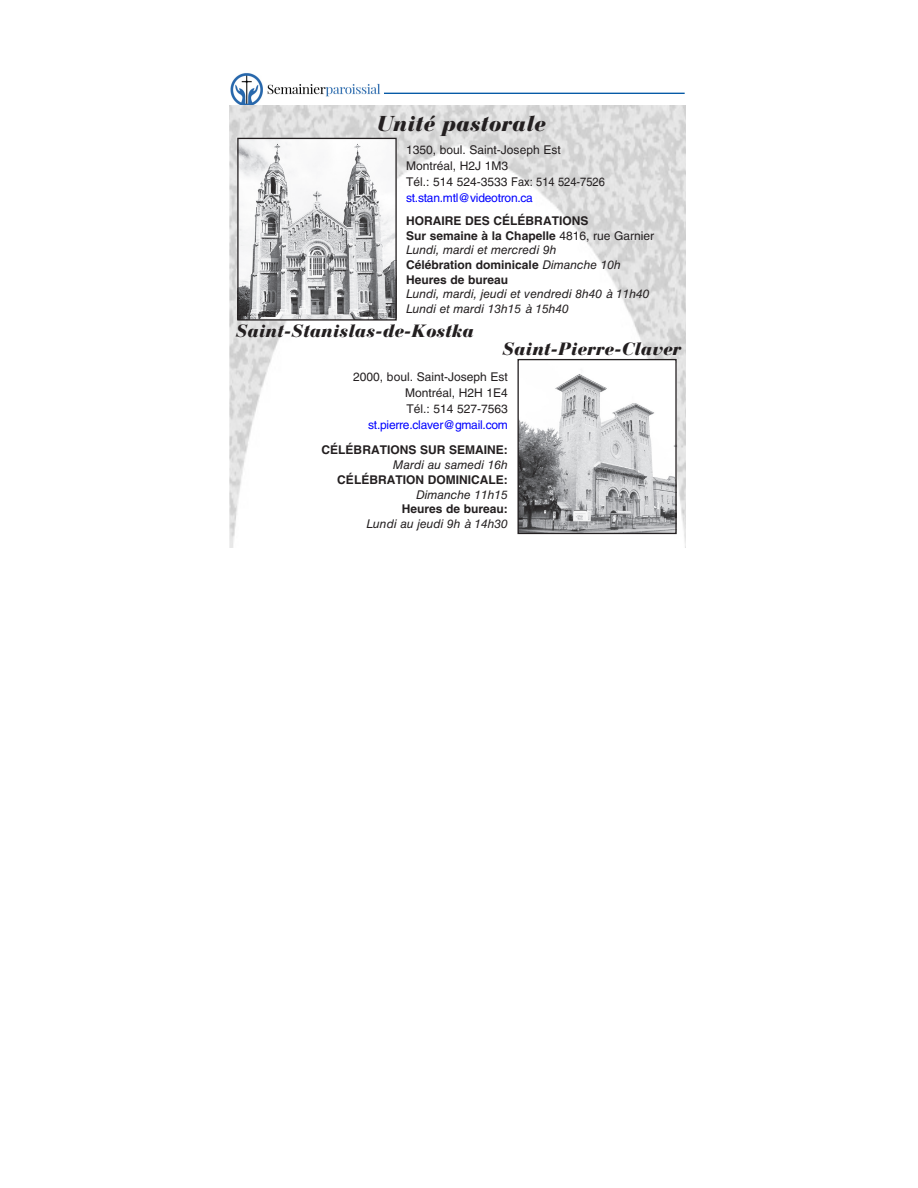
<style>
.page{position:relative;width:918px;height:1188px;background:#fff}
.page>*{position:absolute;margin:0;border:0;box-sizing:border-box;transform-origin:0 0}
.t1{font:italic 900 21.45px "Bauer Bodoni Std";color:#231f20}
.t2{font:italic 900 17.7px "Bauer Bodoni Std";color:#231f20}
.t3{font:italic 12px/14.7px "Helvetica LT Std";color:#231f20}
.t4{font:12px/16px "Helvetica LT Std";color:#231f20}
.t5{font:700 12px/14.7px "Helvetica LT Std";color:#231f20;text-align:right}
.s1{color:#00f}
.s2{font-weight:700;font-style:normal}
.s3{font-style:normal}
.s4{font-weight:400;font-style:italic}
</style>
<div class="page">
<img style="left:229px;top:73px;width:156px;height:33px">
<hr style="left:384px;top:93px;width:301px;height:1px;background:#0057a4">
<img style="left:230px;top:106px;width:455px;height:442px">
<img style="left:239px;top:140px;width:156px;height:179px">
<div style="left:237px;top:138px;width:160px;height:183px;border:1px solid #231f20"></div>
<img style="left:519px;top:364px;width:156px;height:168px">
<div style="left:517px;top:359px;width:160px;height:175px;border:1px solid #231f20"></div>
<p class="t1" style="left:377px;top:111px;width:170px">Unité pastorale</p>
<p class="t4" style="left:406px;top:142px;width:200px">1350, boul. Saint-Joseph Est<br>Montréal, H2J 1M3<br>Tél.: 514 524-3533 Fax: 514 524-7526 <span class="s1">st.stan.mtl@videotron.ca</span></p>
<p class="t3" style="left:406px;top:213px;width:250px"><span class="s2">HORAIRE DES CÉLÉBRATIONS<br>Sur semaine à la Chapelle</span> <span class="s3">4816, rue Garnier<br></span>Lundi, mardi et mercredi 9h<br><span class="s2">Célébration dominicale</span> Dimanche 10h<br><span class="s2">Heures de bureau<br></span>Lundi, mardi, jeudi et vendredi 8h40 à 11h40<br>Lundi et mardi 13h15 à 15h40</p>
<p class="t2" style="left:236px;top:320px;width:240px">Saint-Stanislas-de-Kostka</p>
<p class="t2" style="left:503px;top:338px;width:180px">Saint-Pierre-Claver</p>
<p class="t4" style="left:353px;top:369px;width:156px;text-align:right">2000, boul. Saint-Joseph Est<br>Montréal, H2H 1E4<br>Tél.: 514 527-7563 <span class="s1">st.pierre.claver@gmail.com</span></p>
<p class="t5" style="left:322px;top:443px;width:188px">CÉLÉBRATIONS SUR SEMAINE:<br><span class="s4">Mardi au samedi 16h<br></span>CÉLÉBRATION DOMINICALE:<br><span class="s4">Dimanche 11h15<br></span>Heures de bureau:<br><span class="s4">Lundi au jeudi 9h à 14h30</span></p>
</div>
